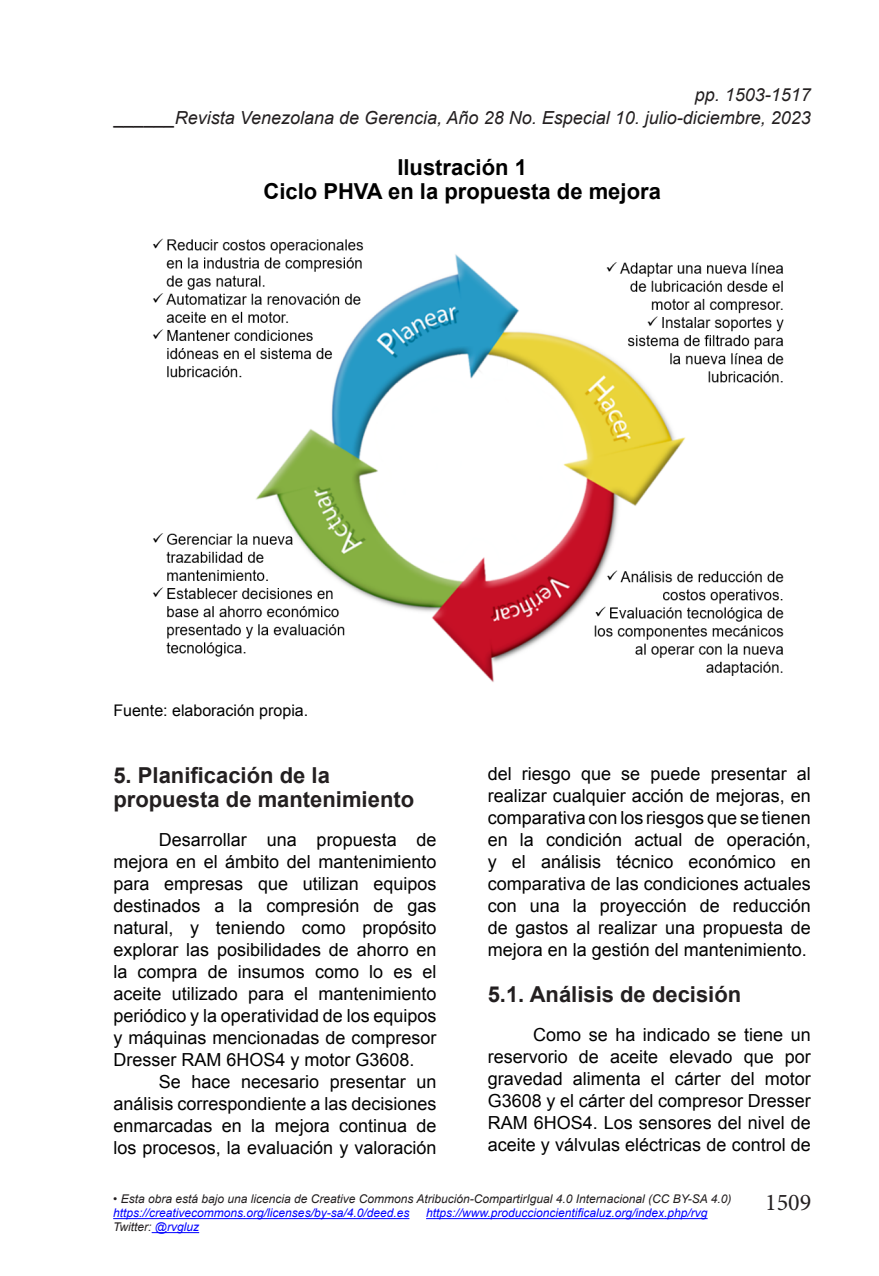
<style>
.page{position:relative;width:879px;height:1276px;background:#fff}
.page>*{position:absolute;margin:0;border:0;box-sizing:border-box;transform-origin:0 0}
.t1{font:24px "Minion Pro";color:#231f20}
.TITULO_1{font:700 22px/24px "Arial";color:#231f20}
.TITULOS_GRAFICOS_Y_T{font:700 22px "Arial";color:#000}
.CONTENIDO{font:18px/22px "Arial";color:#000;text-align:justify}
.t2{font:italic 18px "Arial";color:#231f20}
.fuente{font:16px "Arial";color:#000}
.t3{font:italic 12px "Arial";color:#231f20}
.t4{font:italic 12px "Arial";color:#00f}
.s1{color:#00f}
</style>
<div class="page">
<hr style="left:113px;top:1218px;width:296px;height:1px;background:#00f">
<hr style="left:426px;top:1218px;width:281px;height:1px;background:#00f">
<hr style="left:152px;top:1232px;width:47px;height:1px;background:#00f">
<img style="left:153px;top:238px;width:631px;height:444px">
<p class="t2" style="left:695px;top:83px;width:118px">pp. 1503-1517</p>
<p class="t2" style="left:115px;top:106px;width:698px">______Revista Venezolana de Gerencia, Año 28 No. Especial 10. julio-diciembre, 2023</p>
<p class="TITULOS_GRAFICOS_Y_T" style="left:397px;top:152px;width:131px">Ilustración 1</p>
<p class="TITULOS_GRAFICOS_Y_T" style="left:263px;top:176px;width:399px">Ciclo PHVA en la propuesta de mejora</p>
<p class="fuente" style="left:113px;top:700px;width:196px">Fuente: elaboración propia.</p>
<p class="TITULO_1" style="left:113px;top:763px;width:302px">5. Planificación de la propuesta de mantenimiento</p>
<p class="CONTENIDO" style="left:113px;top:828px;width:325px;text-indent:45px">Desarrollar una propuesta de mejora en el ámbito del mantenimiento para empresas que utilizan equipos destinados a la compresión de gas natural, y teniendo como propósito explorar las posibilidades de ahorro en la compra de insumos como lo es el aceite utilizado para el mantenimiento periódico y la operatividad de los equipos y máquinas mencionadas de compresor Dresser RAM 6HOS4 y motor G3608.</p>
<p class="CONTENIDO" style="left:113px;top:1070px;width:325px;text-indent:45px">Se hace necesario presentar un análisis correspondiente a las decisiones enmarcadas en la mejora continua de los procesos, la evaluación y valoración</p>
<p class="CONTENIDO" style="left:488px;top:762px;width:325px">del riesgo que se puede presentar al realizar cualquier acción de mejoras, en comparativa con los riesgos que se tienen en la condición actual de operación, y el análisis técnico económico en comparativa de las condiciones actuales con una la proyección de reducción de gastos al realizar una propuesta de mejora en la gestión del mantenimiento.</p>
<p class="TITULO_1" style="left:488px;top:983px;width:255px">5.1. Análisis de decisión</p>
<p class="CONTENIDO" style="left:488px;top:1024px;width:325px;text-indent:45px">Como se ha indicado se tiene un reservorio de aceite elevado que por gravedad alimenta el cárter del motor G3608 y el cárter del compresor Dresser RAM 6HOS4. Los sensores del nivel de aceite y válvulas eléctricas de control de</p>
<p class="t3" style="left:113px;top:1191px;width:620px">• Esta obra está bajo una licencia de Creative Commons Atribución-CompartirIgual 4.0 Internacional (CC BY-SA 4.0)</p>
<p class="t4" style="left:113px;top:1205px;width:298px">https://creativecommons.org/licenses/by-sa/4.0/deed.es</p>
<p class="t4" style="left:426px;top:1205px;width:283px">https://www.produccioncientificaluz.org/index.php/rvg</p>
<p class="t3" style="left:113px;top:1219px;width:87px">Twitter: <span class="s1">@rvgluz</span></p>
<h1 class="t1" style="left:765px;top:1186px;width:48px">1509</h1>
</div>
